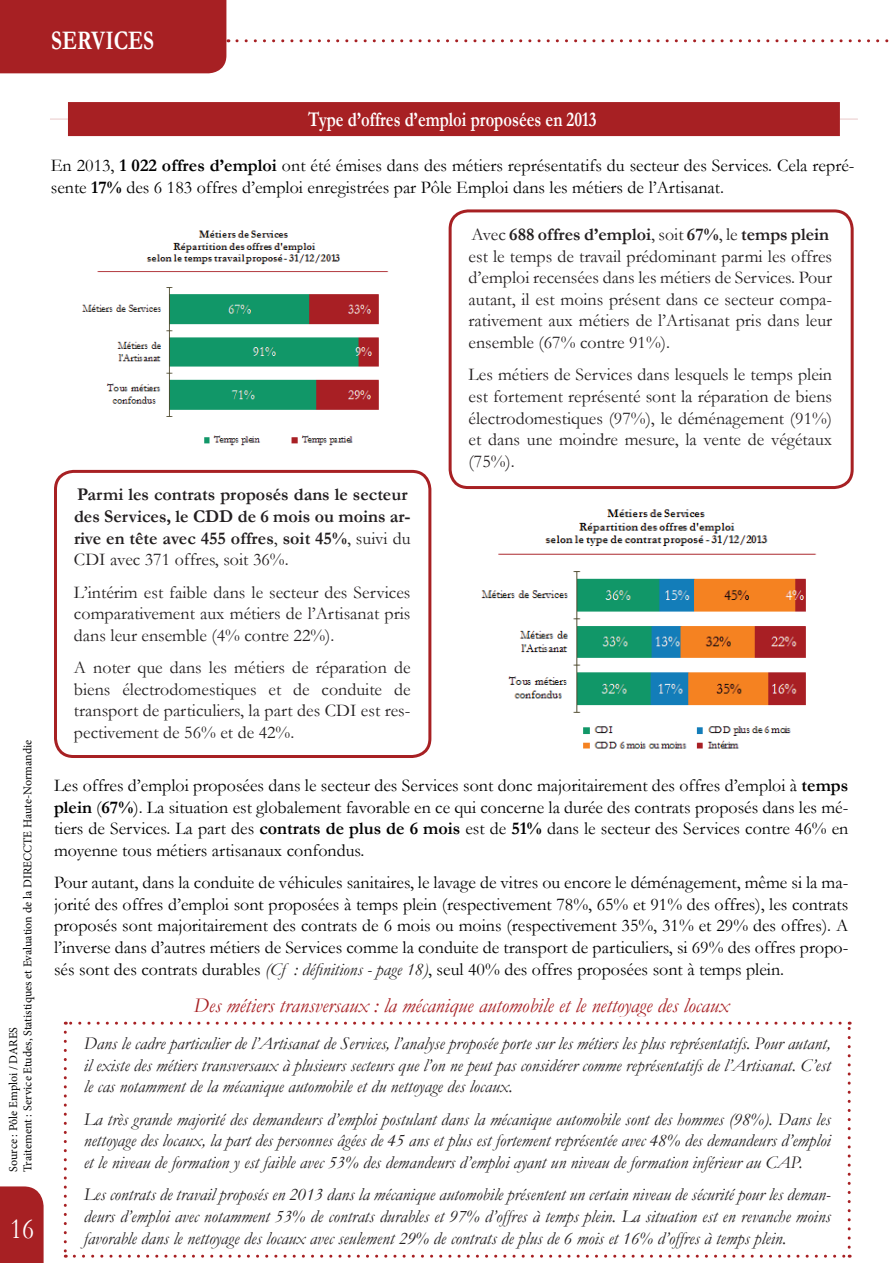
<style>
.page{position:relative;width:893px;height:1263px;background:#fff}
.page>*{position:absolute;margin:0;border:0;box-sizing:border-box;transform-origin:0 0}
.t1{font:29.7px "Garamond";color:#fff;scale:.86 1}
.t2{font:700 27px "Garamond";color:#fff;scale:.79 1}
.t3{font:italic 21px "Garamond";color:#a72023}
.t4{font:700 21px "Garamond";color:#fff;scale:.79 1}
.t5{font:18px/21.6px "Garamond";color:#000;text-align:justify}
.t6{font:italic 18px/21.6px "Garamond";color:#231f20;text-align:justify}
.t7{font:18px/21.6px "Garamond";color:#231f20;text-align:justify}
.t8{font:700 18px/21.6px "Garamond";color:#231f20}
.t9{font:12px/14.4px "Minion Pro";color:#000}
.s1{font-weight:700}
.s2{font-weight:400}
.s3{font-style:italic;color:#231f20}
</style>
<div class="page">
<svg style="left:237px;top:39px;width:652px;height:3px"></svg>
<div style="left:0;top:1186px;width:44px;height:77px;background:#a72023"></div>
<div style="left:0;top:0;width:229px;height:73px;background:#a72023"></div>
<svg style="left:50px;top:102px;width:808px;height:34px;background:#ab2a2d"></svg>
<div style="left:449px;top:209px;width:405px;height:280px;border:3px solid #a72023;border-radius:18px"></div>
<div style="left:54px;top:470px;width:377px;height:288px;border:3px solid #a72023;border-radius:18px"></div>
<svg style="left:64px;top:1032px;width:3px;height:226px"></svg>
<svg style="left:74px;top:1255px;width:776px;height:3px"></svg>
<svg style="left:848px;top:1022px;width:3px;height:225px"></svg>
<svg style="left:65px;top:1022px;width:775px;height:3px"></svg>
<img style="left:81px;top:230px;width:308px;height:216px">
<img style="left:481px;top:509px;width:336px;height:240px">
<h2 class="t2" style="left:51px;top:22px;width:132px">SERVICES</h2>
<p class="t9" style="left:6px;top:1172px;width:434px;rotate:-90deg">Source : Pôle Emploi / DARES<br>Traitement : Service Etudes, Statistiques et Evaluation de la DIRECCTE Haute-Normandie</p>
<h1 class="t1" style="left:10px;top:1209px;width:29px">16</h1>
<p class="t4" style="left:308px;top:105px;width:367px">Type d’offres d’emploi proposées en 2013</p>
<p class="t5" style="left:51px;top:154px;width:805px">En 2013, <span class="s1">1 022 offres d’emploi</span> ont été émises dans des métiers représentatifs du secteur des Services. Cela repré&shy;sente <span class="s1">17%</span> des 6 183 offres d’emploi enregistrées par Pôle Emploi dans les métiers de l’Artisanat.</p>
<p class="t7" style="left:469px;top:223px;width:365px;text-align:left">Avec <span class="s1">688 offres d’emploi</span>, soit <span class="s1">67%</span>, le <span class="s1">temps plein </span>est le temps de travail prédominant parmi les offres d’emploi recensées dans les métiers de Services. Pour autant, il est moins présent dans ce secteur compa&shy;rativement aux métiers de l’Artisanat pris dans leur ensemble (67% contre 91%).</p>
<p class="t7" style="left:469px;top:363px;width:365px">Les métiers de Services dans lesquels le temps plein est fortement représenté sont la réparation de biens électrodomestiques (97%), le déménagement (91%) et dans une moindre mesure, la vente de végétaux (75%).</p>
<p class="t8" style="left:74px;top:484px;width:338px">Parmi les contrats proposés dans le secteur des Services, le CDD de 6 mois ou moins ar&shy;rive en tête avec 455 offres<span class="s2">,</span> soit 45%<span class="s2">, suivi du CDI avec 371 offres, soit 36%.</span></p>
<p class="t7" style="left:74px;top:581px;width:338px">L’intérim est faible dans le secteur des Services comparativement aux métiers de l’Artisanat pris dans leur ensemble (4% contre 22%).</p>
<p class="t7" style="left:74px;top:656px;width:338px">A noter que dans les métiers de réparation de biens électrodomestiques et de conduite de transport de particuliers, la part des CDI est res&shy;pectivement de 56% et de 42%.</p>
<p class="t5" style="left:54px;top:774px;width:796px">Les offres d’emploi proposées dans le secteur des Services sont donc majoritairement des offres d’emploi à <span class="s1">temps plein</span> (<span class="s1">67%</span>). La situation est globalement favorable en ce qui concerne la durée des contrats proposés dans les mé&shy;tiers de Services. La part des <span class="s1">contrats de plus de 6 mois</span> est de <span class="s1">51%</span> dans le secteur des Services contre 46% en moyenne tous métiers artisanaux confondus.</p>
<p class="t5" style="left:54px;top:871px;width:796px">Pour autant, dans la conduite de véhicules sanitaires, le lavage de vitres ou encore le déménagement, même si la ma&shy;jorité des offres d’emploi sont proposées à temps plein (respectivement 78%, 65% et 91% des offres), les contrats proposés sont majoritairement des contrats de 6 mois ou moins (respectivement 35%, 31% et 29% des offres). A l’inverse dans d’autres métiers de Services comme la conduite de transport de particuliers, si 69% des offres propo&shy;sés sont des contrats durables <span class="s3">(Cf : définitions - page 18)</span>, seul 40% des offres proposées sont à temps plein.</p>
<p class="t3" style="left:194px;top:991px;width:537px">Des métiers transversaux : la mécanique automobile et le nettoyage des locaux</p>
<p class="t6" style="left:84px;top:1032px;width:748px">Dans le cadre particulier de l’Artisanat de Services, l’analyse proposée porte sur les métiers les plus représentatifs. Pour autant, il existe des métiers transversaux à plusieurs secteurs que l’on ne peut pas considérer comme représentatifs de l’Artisanat. C’est le cas notamment de la mécanique automobile et du nettoyage des locaux.</p>
<p class="t6" style="left:84px;top:1108px;width:748px">La très grande majorité des demandeurs d’emploi postulant dans la mécanique automobile sont des hommes (98%). Dans les nettoyage des locaux, la part des personnes âgées de 45 ans et plus est fortement représentée avec 48% des demandeurs d’emploi et le niveau de formation y est faible avec 53% des demandeurs d’emploi ayant un niveau de formation inférieur au CAP.</p>
<p class="t6" style="left:84px;top:1183px;width:749px">Les contrats de travail proposés en 2013 dans la mécanique automobile présentent un certain niveau de sécurité pour les deman&shy;deurs d’emploi avec notamment 53% de contrats durables et 97% d’offres à temps plein. La situation est en revanche moins favorable dans le nettoyage des locaux avec seulement 29% de contrats de plus de 6 mois et 16% d’offres à temps plein.</p>
</div>
